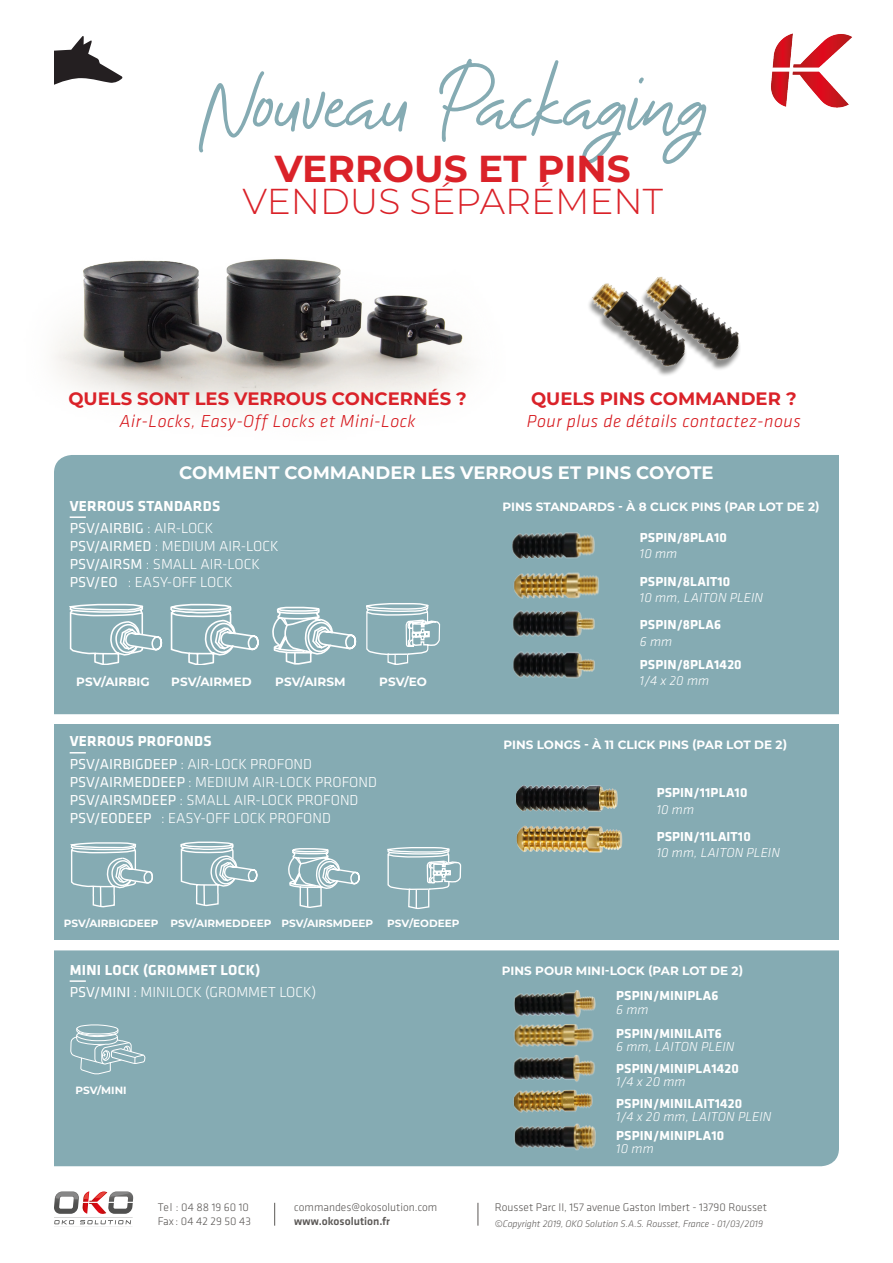
<style>
.page{position:relative;width:893px;height:1263px;background:#fff}
.page>*{position:absolute;margin:0;border:0;box-sizing:border-box;transform-origin:0 0}
.t1{font:91.35px "The Bouquet List";color:#85abb3}
.t2{font:700 37.5px "Montserrat";color:#da2229}
.t3{font:300 36px "Montserrat";color:#da2229}
.t4{font:italic 300 18px "Klavika";letter-spacing:.03em;color:#d51318}
.t5{font:700 18px "Montserrat";color:#da2229}
.t6{font:700 18px "Montserrat";color:#fff}
.t7{font:300 15px "Klavika";color:#fff}
.t8{font:700 15px "Klavika";letter-spacing:.02em;color:#fff}
.t9{font:15px "Klavika";color:#fff}
.t10{font:700 13.5px "Klavika";letter-spacing:.01em;color:#fff}
.t11{font:italic 300 13.5px "Klavika";letter-spacing:.01em;color:#fff}
.t12{font:700 12px "Montserrat";color:#fff}
.t13{font:300 11.55px "Klavika";color:#5b5856}
.t14{font:500 11.55px "Klavika";color:#5b5856}
.t15{font:700 10.5px "Montserrat";color:#fff}
.t16{font:italic 300 9.9px "Klavika";color:#5b5856}
.s1{font-weight:300}
.s2{font-weight:400}
</style>
<div class="page">
<div style="left:54px;top:455px;width:785px;height:259px;background:#85abb3"></div>
<div style="left:54px;top:950px;width:785px;height:216px;background:#85abb3"></div>
<div style="left:54px;top:724px;width:785px;height:216px;background:#85abb3"></div>
<img style="left:502px;top:524px;width:124px;height:41px">
<img style="left:502px;top:569px;width:124px;height:34px">
<img style="left:502px;top:608px;width:124px;height:34px">
<img style="left:502px;top:645px;width:124px;height:41px">
<img style="left:515px;top:785px;width:108px;height:68px">
<img style="left:502px;top:986px;width:104px;height:174px">
<svg style="left:272px;top:607px;width:84px;height:58px"></svg>
<svg style="left:288px;top:848px;width:72px;height:60px"></svg>
<svg style="left:170px;top:604px;width:89px;height:61px;background:#9ebcc2"></svg>
<svg style="left:180px;top:841px;width:77px;height:65px"></svg>
<svg style="left:70px;top:604px;width:92px;height:61px;background:#9ebcc3"></svg>
<svg style="left:70px;top:842px;width:83px;height:66px"></svg>
<svg style="left:366px;top:603px;width:74px;height:62px;background:#9ebcc2"></svg>
<svg style="left:387px;top:847px;width:74px;height:62px"></svg>
<svg style="left:70px;top:1024px;width:76px;height:51px;background:#98b8bf"></svg>
<div style="left:587px;top:286px;width:101px;height:92px;background:#1d1d1b;opacity:.5"></div>
<img style="left:588px;top:283px;width:52px;height:88px">
<div style="left:640px;top:279px;width:101px;height:92px;background:#1d1d1b;opacity:.5"></div>
<img style="left:642px;top:276px;width:99px;height:89px">
<img style="left:54px;top:259px;width:412px;height:154px">
<svg style="left:70px;top:516px;width:16px;height:2px"></svg>
<svg style="left:70px;top:752px;width:16px;height:1px"></svg>
<svg style="left:70px;top:980px;width:16px;height:2px"></svg>
<svg style="left:54px;top:36px;width:69px;height:49px"></svg>
<img style="left:771px;top:33px;width:81px;height:75px">
<svg style="left:54px;top:1220px;width:20px;height:4px"></svg>
<svg style="left:80px;top:1220px;width:51px;height:4px"></svg>
<hr style="left:54px;top:1217px;width:79px;height:1px;background:#575756">
<svg style="left:54px;top:1191px;width:79px;height:23px"></svg>
<svg style="left:274px;top:1203px;width:1px;height:22px"></svg>
<svg style="left:477px;top:1203px;width:1px;height:22px"></svg>
<p class="t1" style="left:198px;top:44px;width:510px">Nouveau Packaging</p>
<p class="t2" style="left:275px;top:142px;width:357px">VERROUS ET PINS</p>
<p class="t3" style="left:243px;top:177px;width:422px">VENDUS SÉPARÉMENT</p>
<p class="t5" style="left:68px;top:386px;width:400px">QUELS SONT LES VERROUS CONCERNÉS ?</p>
<p class="t4" style="left:120px;top:410px;width:298px">Air-Locks, Easy-Off Locks et Mini-Lock</p>
<p class="t5" style="left:531px;top:386px;width:267px">QUELS PINS COMMANDER ?</p>
<p class="t4" style="left:527px;top:410px;width:275px">Pour plus de détails contactez-nous</p>
<p class="t6" style="left:179px;top:460px;width:536px">COMMENT COMMANDER LES VERROUS ET PINS COYOTE</p>
<p class="t12" style="left:502px;top:498px;width:319px">PINS STANDARDS - À 8 CLICK PINS (PAR LOT DE 2)</p>
<p class="t8" style="left:70px;top:495px;width:152px">VERROUS STANDARDS</p>
<p class="t9" style="left:70px;top:518px;width:145px">PSV/AIRBIG <span class="s1">: AIR-LOCK</span></p>
<p class="t7" style="left:70px;top:537px;width:210px"><span class="s2">PSV/AIRMED</span> : MEDIUM AIR-LOCK</p>
<p class="t7" style="left:70px;top:555px;width:192px"><span class="s2">PSV/AIRSM</span> : SMALL AIR-LOCK</p>
<p class="t7" style="left:70px;top:573px;width:164px"><span class="s2">PSV/EO</span> : EASY-OFF LOCK</p>
<p class="t12" style="left:76px;top:673px;width:75px">PSV/AIRBIG</p>
<p class="t12" style="left:171px;top:673px;width:82px">PSV/AIRMED</p>
<p class="t8" style="left:70px;top:731px;width:143px">VERROUS PROFONDS</p>
<p class="t12" style="left:275px;top:673px;width:72px">PSV/AIRSM</p>
<p class="t12" style="left:379px;top:673px;width:49px">PSV/EO</p>
<p class="t7" style="left:70px;top:755px;width:244px"><span class="s2">PSV/AIRBIGDEEP</span> : AIR-LOCK PROFOND</p>
<p class="t7" style="left:70px;top:773px;width:309px"><span class="s2">PSV/AIRMEDDEEP</span> : MEDIUM AIR-LOCK PROFOND</p>
<p class="t7" style="left:70px;top:791px;width:290px"><span class="s2">PSV/AIRSMDEEP</span> : SMALL AIR-LOCK PROFOND</p>
<p class="t7" style="left:70px;top:809px;width:263px"><span class="s2">PSV/EODEEP</span> : EASY-OFF LOCK PROFOND</p>
<p class="t15" style="left:64px;top:916px;width:96px">PSV/AIRBIGDEEP</p>
<p class="t15" style="left:170px;top:916px;width:102px">PSV/AIRMEDDEEP</p>
<p class="t15" style="left:282px;top:916px;width:93px">PSV/AIRSMDEEP</p>
<p class="t8" style="left:70px;top:959px;width:192px">MINI LOCK (GROMMET LOCK)</p>
<p class="t7" style="left:70px;top:983px;width:248px"><span class="s2">PSV/MINI</span> : MINILOCK (GROMMET LOCK)</p>
<p class="t15" style="left:387px;top:916px;width:74px">PSV/EODEEP</p>
<p class="t15" style="left:75px;top:1083px;width:53px">PSV/MINI</p>
<p class="t13" style="left:158px;top:1200px;width:93px">Tel : 04 88 19 60 10</p>
<p class="t13" style="left:158px;top:1214px;width:95px">Fax : 04 42 29 50 43</p>
<p class="t13" style="left:294px;top:1200px;width:145px">commandes@okosolution.com</p>
<p class="t14" style="left:294px;top:1213px;width:97px">www.okosolution.fr</p>
<p class="t10" style="left:640px;top:527px;width:89px">PSPIN/8PLA10</p>
<p class="t11" style="left:640px;top:545px;width:39px">10 mm</p>
<p class="t10" style="left:640px;top:571px;width:92px">PSPIN/8LAIT10</p>
<p class="t11" style="left:640px;top:589px;width:125px">10 mm, LAITON PLEIN</p>
<p class="t10" style="left:640px;top:615px;width:83px">PSPIN/8PLA6</p>
<p class="t11" style="left:640px;top:633px;width:34px">6 mm</p>
<p class="t10" style="left:640px;top:655px;width:103px">PSPIN/8PLA1420</p>
<p class="t11" style="left:640px;top:672px;width:71px">1/4 x 20 mm</p>
<p class="t12" style="left:503px;top:736px;width:285px">PINS LONGS - À 11 CLICK PINS (PAR LOT DE 2)</p>
<p class="t10" style="left:657px;top:783px;width:92px">PSPIN/11PLA10</p>
<p class="t11" style="left:657px;top:801px;width:39px">10 mm</p>
<p class="t10" style="left:657px;top:827px;width:96px">PSPIN/11LAIT10</p>
<p class="t11" style="left:657px;top:845px;width:125px">10 mm, LAITON PLEIN</p>
<p class="t12" style="left:502px;top:962px;width:243px">PINS POUR MINI-LOCK (PAR LOT DE 2)</p>
<p class="t10" style="left:616px;top:986px;width:104px">PSPIN/MINIPLA6</p>
<p class="t11" style="left:616px;top:1001px;width:34px">6 mm</p>
<p class="t10" style="left:616px;top:1024px;width:107px">PSPIN/MINILAIT6</p>
<p class="t11" style="left:616px;top:1039px;width:120px">6 mm, LAITON PLEIN</p>
<p class="t10" style="left:616px;top:1059px;width:124px">PSPIN/MINIPLA1420</p>
<p class="t11" style="left:616px;top:1073px;width:71px">1/4 x 20 mm</p>
<p class="t10" style="left:616px;top:1093px;width:128px">PSPIN/MINILAIT1420</p>
<p class="t11" style="left:616px;top:1108px;width:157px">1/4 x 20 mm, LAITON PLEIN</p>
<p class="t10" style="left:616px;top:1125px;width:109px">PSPIN/MINIPLA10</p>
<p class="t11" style="left:616px;top:1140px;width:39px">10 mm</p>
<p class="t13" style="left:495px;top:1200px;width:274px">Rousset Parc II, 157 avenue Gaston Imbert - 13790 Rousset</p>
<p class="t16" style="left:495px;top:1217px;width:270px">©Copyright 2019, OKO Solution S.A.S. Rousset, France - 01/03/2019</p>
</div>
